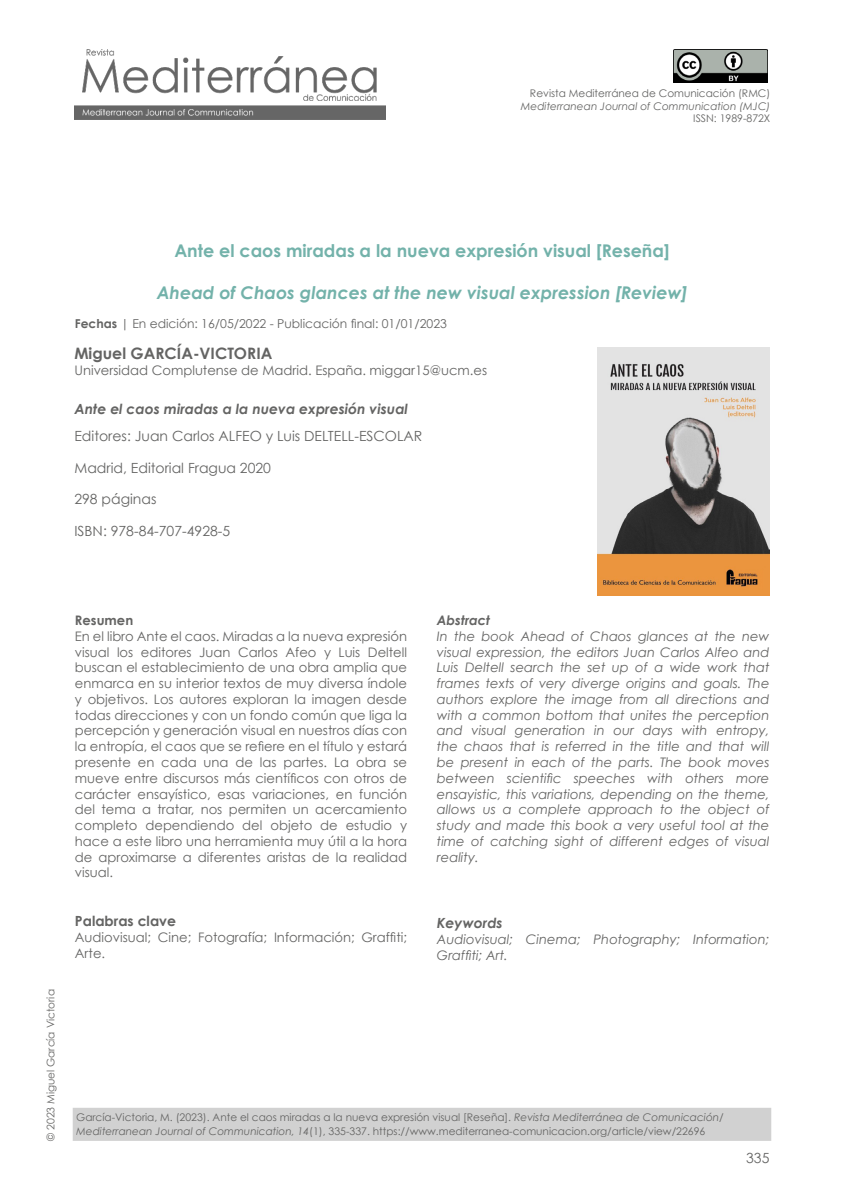
<style>
.page{position:relative;width:844px;height:1191px;background:#fff}
.page>*{position:absolute;margin:0;border:0;box-sizing:border-box;transform-origin:0 0}
.Título_artículo_INGL{font:italic 700 17.5px "Century Gothic";color:#73b2aa}
.Título_artículo_ESPA{font:700 17.5px "Century Gothic";color:#73b2aa}
.Autor_1{font:700 15.75px "Century Gothic";color:#646463}
.Cuerpo_Artículo{font:14px "Century Gothic";color:#646463}
.Palabras_Clave_TÍTUL{font:italic 700 14px "Century Gothic";color:#646463}
.Palabras_Clave_TÍTUL-2{font:700 14px "Century Gothic";color:#646463}
.Resumen_CUERPO{font:13.12px/15.8px "Century Gothic";color:#646463;text-align:justify}
.Resumen_CUERPO-2{font:italic 13.12px/15.8px "Century Gothic";color:#646463;text-align:justify}
.Resumen_CUERPO-3{font:italic 700 13.12px "Century Gothic";color:#646463}
.Resumen_CUERPO-4{font:700 13.12px "Century Gothic";color:#646463}
.Fechas{font:12.25px "Century Gothic";color:#646463}
.Pie{font:10.5px/14px "Century Gothic";color:#646463}
.t1{font:italic 10.5px "Century Gothic";color:#646463}
.Autores_lateral{font:10.5px "Century Gothic";color:#646463}
.s1{font-weight:700}
.s2{font-style:italic}
</style>
<div class="page">
<img style="left:74px;top:50px;width:312px;height:69px">
<img style="left:673px;top:50px;width:93px;height:32px">
<div style="left:74px;top:1109px;width:695px;height:30px;background:#d1d1d1"></div>
<div style="left:73px;top:1107px;width:698px;height:33px;border:4px solid #d1d1d1"></div>
<img style="left:597px;top:347px;width:172px;height:248px">
<p class="Pie" style="left:530px;top:86px;width:242px">Revista Mediterránea de Comunicación (RMC)</p>
<p class="t1" style="left:520px;top:100px;width:251px">Mediterranean Journal of Communication (MJC)</p>
<p class="Pie" style="left:693px;top:111px;width:79px">ISSN: 1989-872X</p>
<p class="Título_artículo_ESPA" style="left:174px;top:239px;width:496px">Ante el caos miradas a la nueva expresión visual [Reseña]</p>
<p class="Título_artículo_INGL" style="left:157px;top:281px;width:532px">Ahead of Chaos glances at the new visual expression [Review]</p>
<p class="Fechas" style="left:75px;top:316px;width:373px"><span class="s1">Fechas</span> | En edición: 16/05/2022 - Publicación final: 01/01/2023</p>
<p class="Autor_1" style="left:74px;top:343px;width:199px">Miguel GARCÍA-VICTORIA</p>
<p class="Resumen_CUERPO" style="left:74px;top:362px;width:414px">Universidad Complutense de Madrid. España. miggar15@ucm.es</p>
<p class="Palabras_Clave_TÍTUL" style="left:74px;top:399px;width:335px">Ante el caos miradas a la nueva expresión visual</p>
<p class="Cuerpo_Artículo" style="left:74px;top:427px;width:349px">Editores: Juan Carlos ALFEO y Luis DELTELL-ESCOLAR</p>
<p class="Cuerpo_Artículo" style="left:74px;top:459px;width:198px">Madrid, Editorial Fragua 2020</p>
<p class="Cuerpo_Artículo" style="left:74px;top:490px;width:84px">298 páginas</p>
<p class="Cuerpo_Artículo" style="left:74px;top:522px;width:157px">ISBN: 978-84-707-4928-5</p>
<p class="Autores_lateral" style="left:44px;top:1140px;width:153px;rotate:-90deg">© 2023 Miguel García Victoria</p>
<p class="Resumen_CUERPO-4" style="left:75px;top:612px;width:60px">Resumen</p>
<p class="Resumen_CUERPO" style="left:75px;top:628px;width:333px">En el libro Ante el caos. Miradas a la nueva expresión visual los editores Juan Carlos Afeo y Luis Deltell buscan el establecimiento de una obra amplia que enmarca en su interior textos de muy diversa índole y objetivos. Los autores exploran la imagen desde todas direcciones y con un fondo común que liga la percepción y generación visual en nuestros días con la entropía, el caos que se refiere en el título y estará presente en cada una de las partes. La obra se mueve entre discursos más científicos con otros de carácter ensayístico, esas variaciones, en función del tema a tratar, nos permiten un acercamiento completo dependiendo del objeto de estudio y hace a este libro una herramienta muy útil a la hora de aproximarse a diferentes aristas de la realidad visual.</p>
<p class="Palabras_Clave_TÍTUL-2" style="left:75px;top:912px;width:103px">Palabras clave</p>
<p class="Resumen_CUERPO" style="left:75px;top:929px;width:333px">Audiovisual; Cine; Fotografía; Información; Graffiti;<br>Arte.</p>
<p class="Resumen_CUERPO-3" style="left:437px;top:612px;width:55px">Abstract</p>
<p class="Resumen_CUERPO-2" style="left:437px;top:628px;width:334px">In the book Ahead of Chaos glances at the new visual expression, the editors Juan Carlos Alfeo and Luis Deltell search the set up of a wide work that frames texts of very diverge origins and goals. The authors explore the image from all directions and with a common bottom that unites the perception and visual generation in our days with entropy, the chaos that is referred in the title and that will be present in each of the parts. The book moves between scientific speeches with others more ensayistic, this variations, depending on the theme, allows us a complete approach to the object of study and made this book a very useful tool at the time of catching sight of different edges of visual reality.</p>
<p class="Palabras_Clave_TÍTUL" style="left:437px;top:914px;width:67px">Keywords</p>
<p class="Resumen_CUERPO-2" style="left:437px;top:931px;width:334px">Audiovisual; Cinema; Photography; Information;<br>Graffiti; Art.</p>
<p class="Pie" style="left:76px;top:1110px;width:649px">García-Victoria, M. (2023). Ante el caos miradas a la nueva expresión visual [Reseña]. <span class="s2">Revista Mediterránea de Comunicación/<br>Mediterranean Journal of Communication, 14</span>(1), 335-337. https://www.mediterranea-comunicacion.org/article/view/22696</p>
<p class="Cuerpo_Artículo" style="left:746px;top:1149px;width:25px">335</p>
</div>
